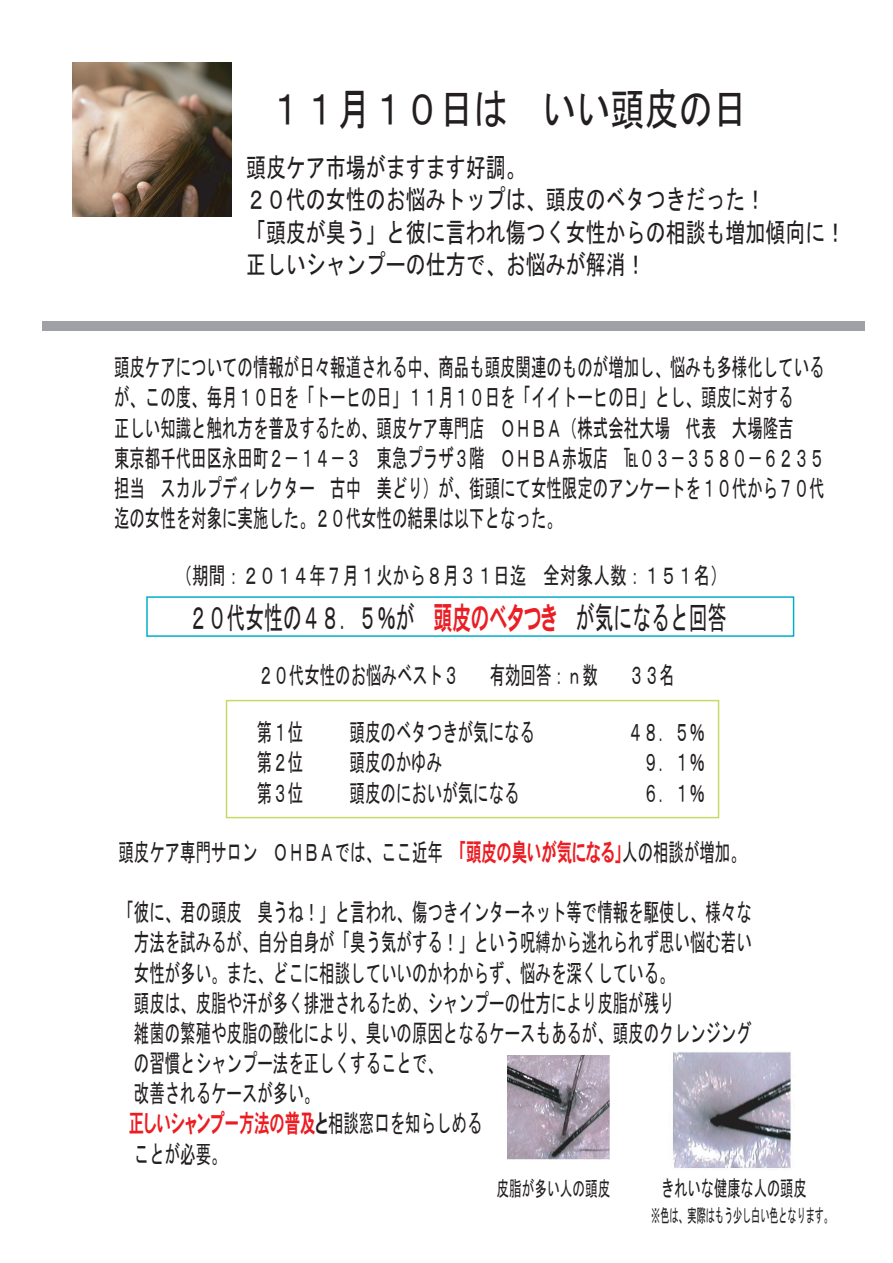
<style>
.page{position:relative;width:893px;height:1263px;background:#fff}
.page>*{position:absolute;margin:0;border:0;box-sizing:border-box;transform-origin:0 0}
.t1{font:44.55px "MS Gothic";color:#231f20;scale:.77 1}
.t2{font:31.8px "MS Gothic";color:#231f20;scale:.59 1}
.t3{font:27px/32.2px "MS Gothic";color:#231f20;scale:.74 1}
.t4{font:24.9px/30.2px "MS Gothic";color:#231f20;scale:.62 1}
.t5{font:24.9px "HGP Heisei Kakugothictai W7";color:#eb1d23;scale:.62 1}
.t6{font:24px "MS Gothic";color:#231f20;scale:.7 1}
.t7{font:21.9px "MS Gothic";color:#231f20;scale:.6 1}
.t8{font:21px "MS Gothic";color:#231f20;scale:.6 1}
.t9{font:18.45px "MS Gothic";color:#231f20;scale:.49 1}
.s1{font-family:"HGP Heisei Kakugothictai W7";color:#ea1e24}
.s2{color:#231f20}
.s3{font-family:"MS Gothic";color:#231f20}
</style>
<div class="page">
<img style="left:673px;top:1052px;width:118px;height:118px">
<div style="left:146px;top:596px;width:648px;height:41px;border:2px solid #00afc9"></div>
<img style="left:73px;top:62px;width:158px;height:154px">
<div style="left:42px;top:321px;width:822px;height:9px;background:#a0a1a5"></div>
<img style="left:508px;top:1055px;width:102px;height:105px">
<div style="left:226px;top:700px;width:493px;height:118px;border:2px solid #c6db66"></div>
<h1 class="t1" style="left:268px;top:87px;width:623px">１１月１０日は いい頭皮の日</h1>
<p class="t3" style="left:246px;top:151px;width:812px">頭皮ケア市場がますます好調。<br>２０代の女性のお悩みトップは、頭皮のベタつきだった！<br>「頭皮が臭う」と彼に言われ傷つく女性からの相談も増加傾向に！正しいシャンプーの仕方で、お悩みが解消！</p>
<p class="t4" style="left:114px;top:352px;width:1148px">頭皮ケアについての情報が日々報道される中、商品も頭皮関連のものが増加し、悩みも多様化しているが、この度、毎月１０日を「トーヒの日」１１月１０日を「イイトーヒの日」とし、頭皮に対する<br>正しい知識と触れ方を普及するため、頭皮ケア専門店 ＯＨＢＡ（株式会社大場 代表 大場隆吉<br>東京都千代田区永田町２－１４－３ 東急プラザ３階 ＯＨＢＡ赤坂店 ℡０３－３５８０－６２３５担当 スカルプディレクター 古中 美どり）が、街頭にて女性限定のアンケートを１０代から７０代迄の女性を対象に実施した。２０代女性の結果は以下となった。</p>
<p class="t6" style="left:176px;top:563px;width:789px">（期間：２０１４年７月１火から８月３１日迄 全対象人数：１５１名）</p>
<p class="t2" style="left:189px;top:601px;width:913px">２０代女性の４８．５％が <span class="s1">頭皮のベタつき</span> が気になると回答</p>
<p class="t4" style="left:258px;top:660px;width:674px">２０代女性のお悩みベスト３ 有効回答：ｎ数 ３３名</p>
<p class="t4" style="left:257px;top:717px;width:76px">第１位</p>
<p class="t4" style="left:350px;top:717px;width:300px">頭皮のベタつきが気になる</p>
<p class="t4" style="left:628px;top:717px;width:126px">４８．５％</p>
<p class="t4" style="left:257px;top:747px;width:76px">第２位</p>
<p class="t4" style="left:350px;top:747px;width:151px">頭皮のかゆみ</p>
<p class="t4" style="left:643px;top:747px;width:101px">９．１％</p>
<p class="t4" style="left:257px;top:777px;width:76px">第３位</p>
<p class="t4" style="left:350px;top:777px;width:276px">頭皮のにおいが気になる</p>
<p class="t4" style="left:643px;top:777px;width:101px">６．１％</p>
<p class="t4" style="left:118px;top:837px;width:1013px">頭皮ケア専門サロン ＯＨＢＡでは、ここ近年 <span class="s1">「頭皮の臭いが気になる」</span>人の相談が増加。</p>
<p class="t4" style="left:134px;top:897px;width:998px;text-indent:-15px">「彼に、君の頭皮 臭うね！」と言われ、傷つきインターネット等で情報を駆使し、様々な方法を試みるが、自分自身が「臭う気がする！」という呪縛から逃れられず思い悩む若い女性が多い。また、どこに相談していいのかわからず、悩みを深くしている。<br>頭皮は、皮脂や汗が多く排泄されるため、シャンプーの仕方により皮脂が残り<br>雑菌の繁殖や皮脂の酸化により、臭いの原因となるケースもあるが、頭皮のクレンジングの習慣とシャンプー法を正しくすることで、<br>改善されるケースが多い。</p>
<p class="t5" style="left:129px;top:1111px;width:572px">正しいシャンプー方法の普及<span class="s2">と</span><span class="s3">相談窓口を知らしめる</span></p>
<p class="t4" style="left:134px;top:1138px;width:151px">ことが必要。</p>
<p class="t8" style="left:496px;top:1178px;width:191px">皮脂が多い人の頭皮</p>
<p class="t7" style="left:661px;top:1177px;width:244px">きれいな健康な人の頭皮</p>
<p class="t9" style="left:651px;top:1206px;width:372px">※色は、実際はもう少し白い色となります。</p>
</div>
